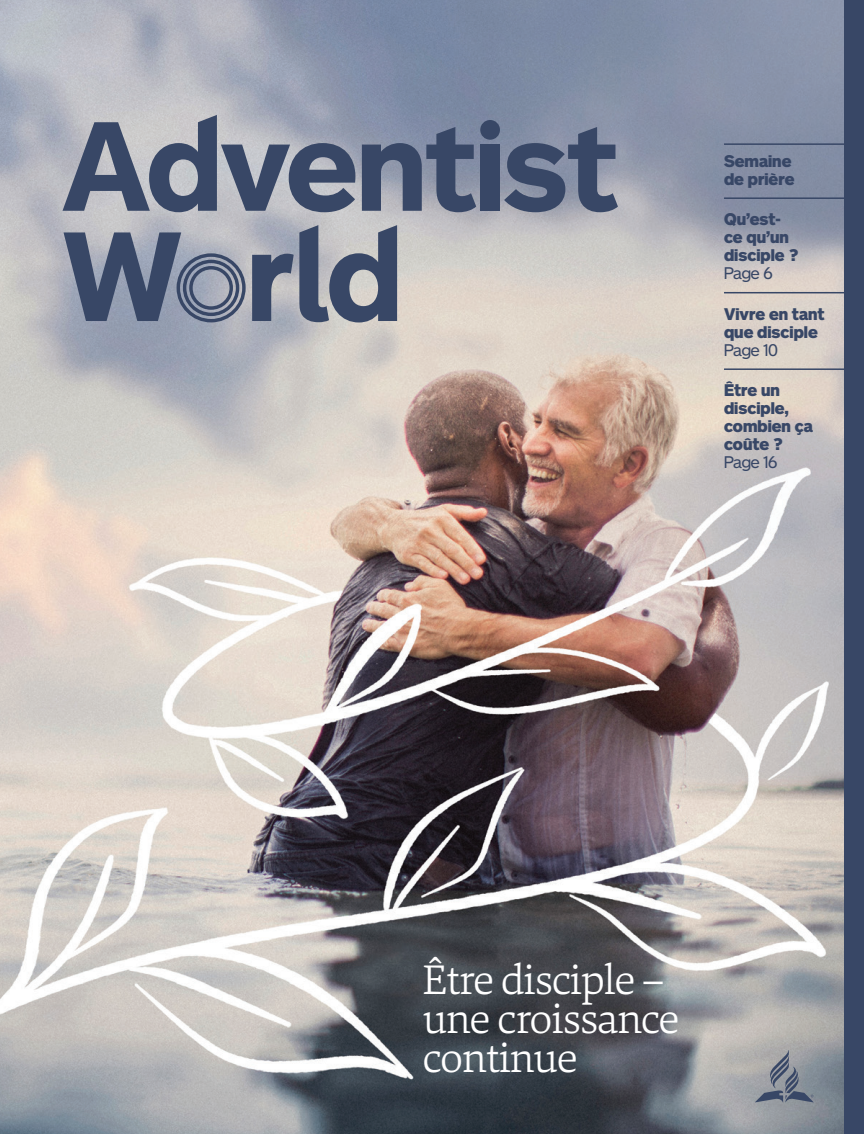
<style>
.page{position:relative;width:864px;height:1134px;background:#fff}
.page>*{position:absolute;margin:0;border:0;box-sizing:border-box;transform-origin:0 0}
.Feature_H1{font:300 42.75px/39px "Danton";letter-spacing:-.03em;color:#fff}
.News_Focus_Figure_De{font:900 16.5px/18px "ARS Maquette Pro";color:#384766}
.News_Focus_Figure_De-2{font:16.5px "ARS Maquette Pro";letter-spacing:-.01em;color:#384766}
</style>
<div class="page">
<img style="left:0;top:0;width:845px;height:1134px">
<div style="left:481px;top:145px;width:19px;height:66px;background:#384766"></div>
<svg style="left:504px;top:127px;width:114px;height:85px;background:#646f88"></svg>
<svg style="left:362px;top:127px;width:114px;height:85px;background:#636f88"></svg>
<svg style="left:252px;top:225px;width:145px;height:97px;background:#798192"></svg>
<svg style="left:63px;top:115px;width:292px;height:97px;background:#808899"></svg>
<div style="left:480px;top:120px;width:20px;height:20px;background:#384766;border-radius:50%"></div>
<svg style="left:64px;top:232px;width:182px;height:90px;background:#747e93"></svg>
<svg style="left:755px;top:1050px;width:59px;height:53px;background:#848a94"></svg>
<div style="left:845px;top:0;width:19px;height:1134px;background:#384766"></div>
<hr style="left:724px;top:143px;width:140px;height:2px;background:#384766">
<hr style="left:724px;top:197px;width:140px;height:2px;background:#384766">
<hr style="left:724px;top:292px;width:140px;height:1px;background:#384766">
<hr style="left:724px;top:368px;width:140px;height:2px;background:#384766">
<p class="News_Focus_Figure_De" style="left:724px;top:151px;width:72px">Semaine de prière</p>
<p class="News_Focus_Figure_De" style="left:724px;top:209px;width:76px">Qu’est&shy;ce qu’un disciple ?</p>
<p class="News_Focus_Figure_De-2" style="left:724px;top:263px;width:50px">Page 6</p>
<p class="News_Focus_Figure_De" style="left:724px;top:304px;width:102px">Vivre en tant que disciple</p>
<p class="News_Focus_Figure_De-2" style="left:724px;top:339px;width:55px">Page 10</p>
<p class="News_Focus_Figure_De" style="left:724px;top:380px;width:90px">Être un disciple, combien ça coûte ?</p>
<p class="News_Focus_Figure_De-2" style="left:724px;top:452px;width:55px">Page 16</p>
<p class="Feature_H1" style="left:422px;top:960px;width:259px">Être disciple – une croissance continue</p>
</div>
